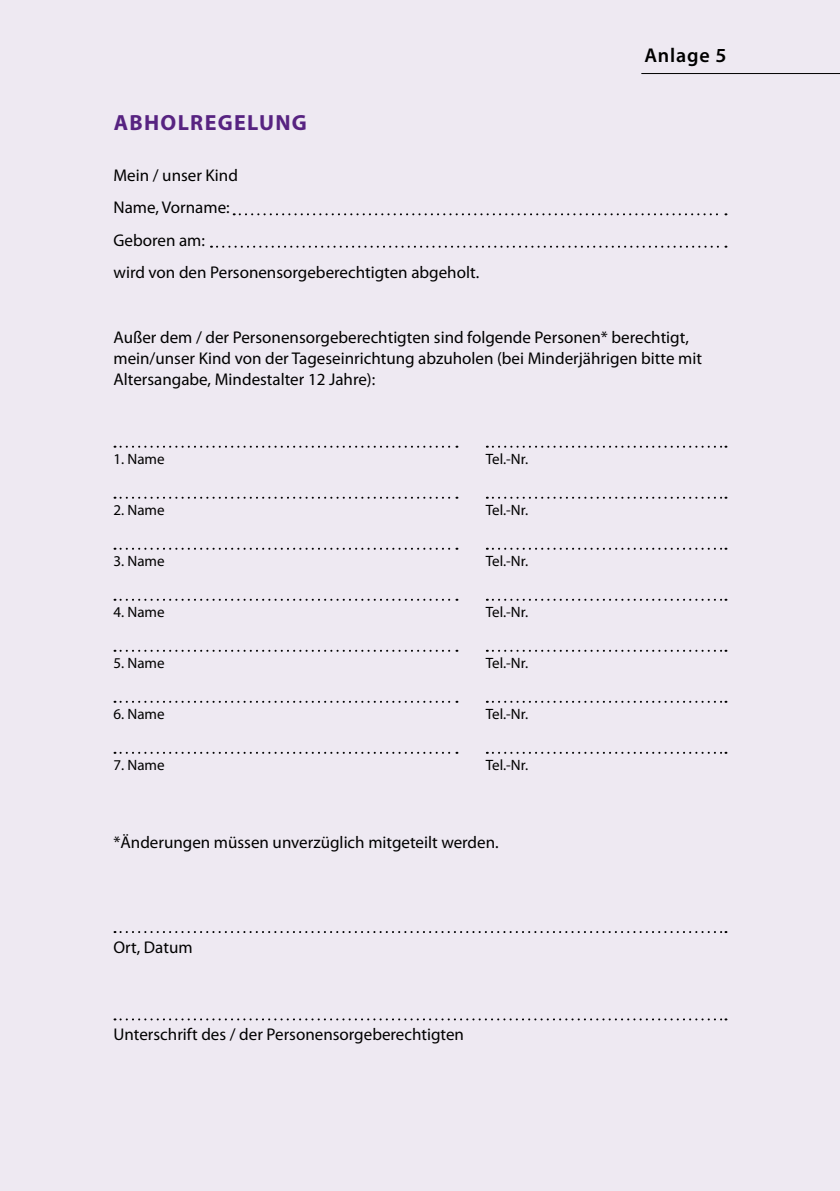
<style>
.page{position:relative;width:840px;height:1191px;background:#fff}
.page>*{position:absolute;margin:0;border:0;box-sizing:border-box;transform-origin:0 0}
.t1{font:700 22px "Myriad Pro";letter-spacing:.06em;color:#572381}
.t2{font:600 20px "Myriad Pro";letter-spacing:.04em;color:#000}
.t3{font:17px/32.4px "Myriad Pro";color:#000}
.t4{font:15px "Myriad Pro";color:#000}
</style>
<div class="page">
<div style="left:0;top:0;width:839px;height:1191px;background:#eee9f2"></div>
<hr style="left:641px;top:73px;width:198px;height:1px;background:#000">
<svg style="left:233px;top:213px;width:493px;height:2px"></svg>
<svg style="left:211px;top:246px;width:515px;height:2px"></svg>
<svg style="left:114px;top:931px;width:612px;height:2px"></svg>
<svg style="left:114px;top:1018px;width:612px;height:2px"></svg>
<svg style="left:114px;top:446px;width:343px;height:2px"></svg>
<svg style="left:114px;top:497px;width:343px;height:2px"></svg>
<svg style="left:114px;top:548px;width:343px;height:2px"></svg>
<svg style="left:114px;top:599px;width:343px;height:2px"></svg>
<svg style="left:114px;top:650px;width:343px;height:2px"></svg>
<svg style="left:114px;top:701px;width:343px;height:2px"></svg>
<svg style="left:114px;top:752px;width:343px;height:2px"></svg>
<svg style="left:486px;top:446px;width:240px;height:2px"></svg>
<svg style="left:486px;top:497px;width:240px;height:2px"></svg>
<svg style="left:486px;top:548px;width:240px;height:2px"></svg>
<svg style="left:486px;top:599px;width:240px;height:2px"></svg>
<svg style="left:486px;top:650px;width:240px;height:2px"></svg>
<svg style="left:486px;top:701px;width:240px;height:2px"></svg>
<svg style="left:486px;top:752px;width:240px;height:2px"></svg>
<p class="t1" style="left:114px;top:108px;width:195px">ABHOLREGELUNG</p>
<p class="t3" style="left:113px;top:159px;width:367px">Mein / unser Kind<br>Name, Vorname:<br>Geboren am:<br>wird von den Personensorgeberechtigten abgeholt.</p>
<p class="t2" style="left:644px;top:42px;width:83px">Anlage 5</p>
<p class="t3" style="left:113px;top:326px;width:589px;line-height:21px">Außer dem / der Personensorgeberechtigten sind folgende Personen* berechtigt, mein/unser Kind von der Tageseinrichtung abzuholen (bei Minderjährigen bitte mit<br>Altersangabe, Mindestalter 12 Jahre):</p>
<p class="t4" style="left:113px;top:450px;width:53px">1. Name</p>
<p class="t4" style="left:485px;top:450px;width:44px">Tel.-Nr.</p>
<p class="t4" style="left:113px;top:501px;width:53px">2. Name</p>
<p class="t4" style="left:485px;top:501px;width:44px">Tel.-Nr.</p>
<p class="t4" style="left:113px;top:552px;width:53px">3. Name</p>
<p class="t4" style="left:485px;top:552px;width:44px">Tel.-Nr.</p>
<p class="t4" style="left:113px;top:603px;width:53px">4. Name</p>
<p class="t4" style="left:485px;top:603px;width:44px">Tel.-Nr.</p>
<p class="t4" style="left:113px;top:654px;width:53px">5. Name</p>
<p class="t4" style="left:485px;top:654px;width:44px">Tel.-Nr.</p>
<p class="t4" style="left:113px;top:705px;width:53px">6. Name</p>
<p class="t4" style="left:485px;top:705px;width:44px">Tel.-Nr.</p>
<p class="t4" style="left:113px;top:756px;width:53px">7. Name</p>
<p class="t4" style="left:485px;top:756px;width:44px">Tel.-Nr.</p>
<p class="t3" style="left:113px;top:825px;width:386px">*Änderungen müssen unverzüglich mitgeteilt werden.</p>
<p class="t3" style="left:113px;top:930px;width:80px">Ort, Datum</p>
<p class="t3" style="left:113px;top:1018px;width:352px">Unterschrift des / der Personensorgeberechtigten</p>
</div>
